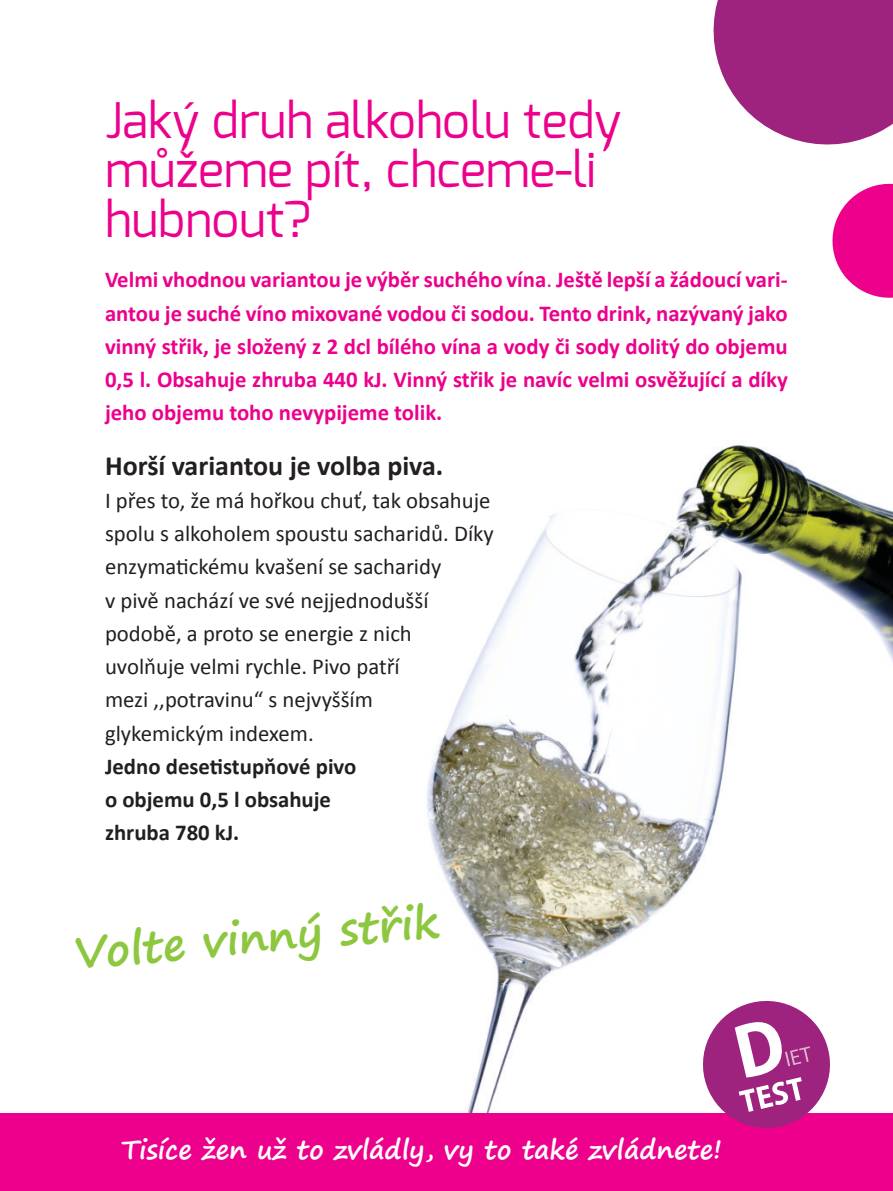
<style>
.page{position:relative;width:893px;height:1191px;background:#fff}
.page>*{position:absolute;margin:0;border:0;box-sizing:border-box;transform-origin:0 0}
.t1{font:49px/49px "Exo";color:#ec008c}
.t2{font:700 43.75px "Segoe Print";color:#8dc73f}
.t3{font:700 28px "Calibri";color:#231f20}
.t4{font:700 26.25px "Segoe Print";color:#fff}
.t5{font:700 22.75px/33.2px "Calibri";color:#ec008c;text-align:justify}
.t6{font:22.75px "Calibri";color:#231f20}
.t7{font:700 22.75px "Calibri";color:#231f20}
.s1{font-weight:400}
</style>
<div class="page">
<div style="left:0;top:1112px;width:893px;height:79px;background:#ec008c"></div>
<svg style="left:713px;top:0;width:180px;height:145px;background:#ac4391"></svg>
<svg style="left:832px;top:183px;width:61px;height:115px"></svg>
<img style="left:426px;top:445px;width:467px;height:667px">
<svg style="left:694px;top:992px;width:145px;height:136px"></svg>
<p class="t1" style="left:105px;top:96px;width:518px">Jaký druh alkoholu tedy můžeme pít, chceme-li</p>
<p class="t1" style="left:105px;top:194px;width:208px">hubnout?</p>
<p class="t5" style="left:105px;top:263px;width:684px">Velmi vhodnou variantou je výběr suchého vína<span class="s1">.</span> Ještě lepší a žádoucí vari&shy;antou je suché víno mixované vodou či sodou. Tento drink, nazývaný jako vinný střik, je složený z 2 dcl bílého vína a vody či sody dolitý do objemu 0,5 l. Obsahuje zhruba 440 kJ. Vinný střik je navíc velmi osvěžující a díky jeho objemu toho nevypijeme tolik.</p>
<p class="t3" style="left:105px;top:447px;width:340px">Horší variantou je volba piva.</p>
<p class="t6" style="left:105px;top:486px;width:387px">I přes to, že má hořkou chuť, tak obsahuje</p>
<p class="t6" style="left:105px;top:519px;width:390px">spolu s alkoholem spoustu sacharidů. Díky</p>
<p class="t6" style="left:105px;top:552px;width:338px">enzymatickému kvašení se sacharidy</p>
<p class="t6" style="left:105px;top:585px;width:325px">v pivě nachází ve své nejjednodušší</p>
<p class="t6" style="left:105px;top:619px;width:308px">podobě, a proto se energie z nich</p>
<p class="t6" style="left:105px;top:652px;width:296px">uvolňuje velmi rychle. Pivo patří</p>
<p class="t6" style="left:105px;top:685px;width:269px">mezi ,,potravinu“ s nejvyšším</p>
<p class="t6" style="left:105px;top:718px;width:210px">glykemickým indexem.</p>
<p class="t7" style="left:105px;top:752px;width:253px">Jedno desetistupňové pivo</p>
<p class="t7" style="left:105px;top:785px;width:228px">o objemu 0,5 l obsahuje</p>
<p class="t7" style="left:105px;top:818px;width:136px">zhruba 780 kJ.</p>
<p class="t2" style="left:71px;top:913px;width:367px;rotate:-5deg">Volte vinný střik</p>
<p class="t4" style="left:122px;top:1125px;width:602px">Tisíce žen už to zvládly, vy to také zvládnete!</p>
</div>
